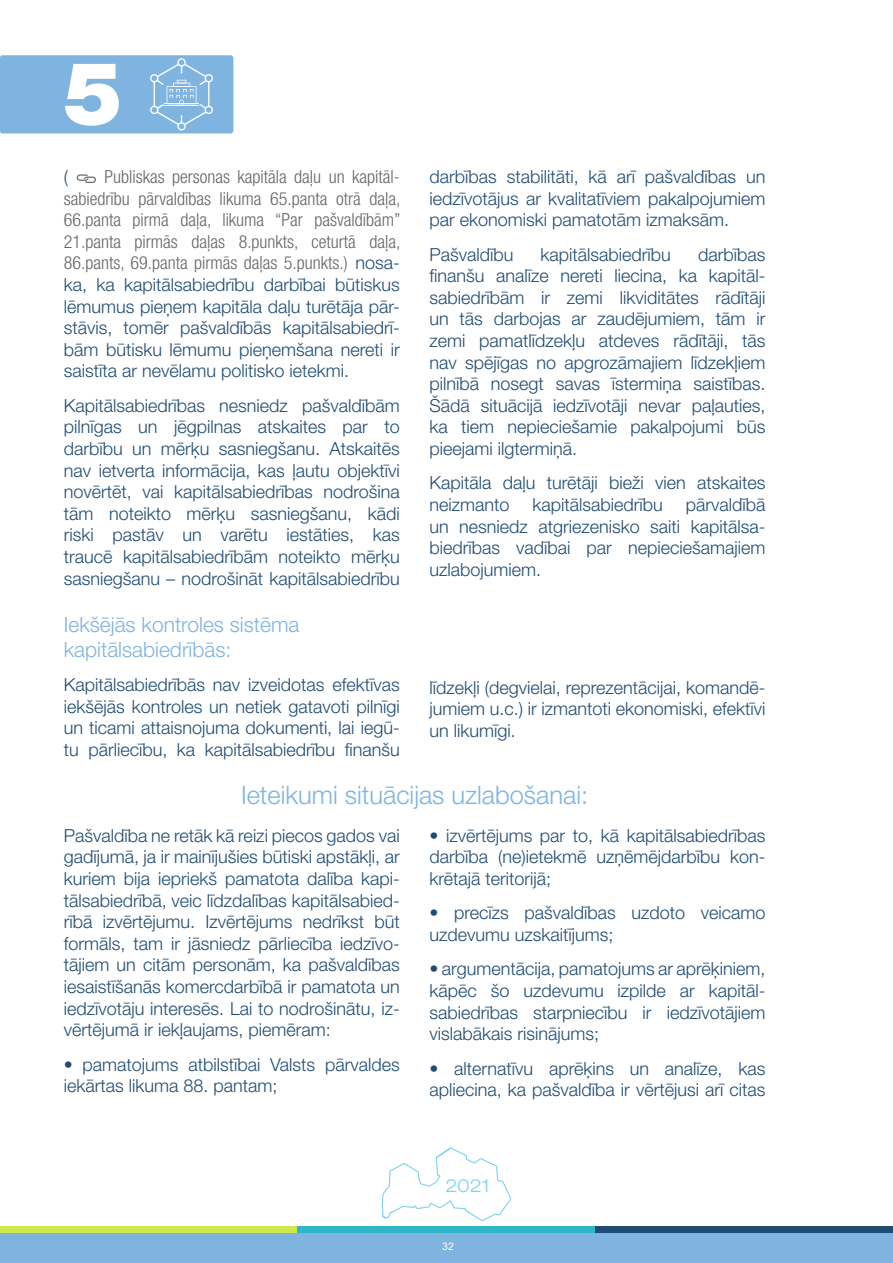
<style>
.page{position:relative;width:893px;height:1263px;background:#fff}
.page>*{position:absolute;margin:0;border:0;box-sizing:border-box;transform-origin:0 0}
.t1{font:900 87.9px "Helvetica Neue LT Pro";color:#fff}
.t2{font:300 25.5px "Helvetica Neue LT Pro";color:#7fb3e0}
.t3{font:300 21px/25.2px "Helvetica Neue LT Pro";color:#7fb3e0}
.t4{font:300 18px/21.6px "Helvetica Neue LT Pro";color:#204c72;text-align:justify}
.t5{font:300 condensed 18px/21.6px "Helvetica Neue LT Pro";color:#666;text-align:justify}
.t6{font:300 expanded 18px "Helvetica Neue LT Pro";color:#7fd2f1}
.t7{font:10.5px "Arial";color:#fff}
.s1{font-stretch:normal;color:#204c72}
.s2{font-weight:400}
</style>
<div class="page">
<div style="left:0;top:1226px;width:893px;height:37px;background:#7fb3e0"></div>
<svg style="left:381px;top:1147px;width:131px;height:75px"></svg>
<svg style="left:0;top:55px;width:233px;height:78px"></svg>
<svg style="left:77px;top:174px;width:19px;height:9px"></svg>
<div style="left:0;top:1226px;width:297px;height:6px;background:#d0e64b"></div>
<div style="left:297px;top:1226px;width:298px;height:6px;background:#2fb6c9"></div>
<div style="left:595px;top:1226px;width:298px;height:6px;background:#204c72"></div>
<h1 class="t1" style="left:64px;top:41px;width:60px">5</h1>
<p class="t4" style="left:64px;top:165px;width:6px">(</p>
<p class="t5" style="left:64px;top:166px;width:338px;text-indent:41px">Publiskas personas kapitāla daļu un kapitāl&shy;sabiedrību pārvaldības likuma 65.panta otrā daļa, 66.panta pirmā daļa, likuma “Par pašvaldībām” 21.panta pirmās daļas 8.punkts, ceturtā daļa, 86.pants, 69.panta pirmās daļas 5.punkts.) <span class="s1">nosa&shy;ka, ka kapitālsabiedrību darbībai būtiskus lēmumus pieņem kapitāla daļu turētāja pār&shy;stāvis, tomēr pašvaldībās kapitālsabiedrī&shy;bām būtisku lēmumu pieņemšana nereti ir saistīta ar nevēlamu politisko ietekmi.</span></p>
<p class="t4" style="left:64px;top:394px;width:337px">Kapitālsabiedrības nesniedz pašvaldībām pilnīgas un jēgpilnas atskaites par to darbību un mērķu sasniegšanu. Atskaitēs nav ietverta informācija, kas ļautu objektīvi novērtēt, vai kapitālsabiedrības nodrošina tām noteikto mērķu sasniegšanu, kādi riski pastāv un varētu iestāties, kas traucē kapitālsabiedrībām noteikto mērķu sasniegšanu – nodrošināt kapitālsabiedrību</p>
<p class="t4" style="left:429px;top:165px;width:337px">darbības stabilitāti, kā arī pašvaldības un iedzīvotājus ar kvalitatīviem pakalpojumiem par ekonomiski pamatotām izmaksām.</p>
<p class="t4" style="left:429px;top:243px;width:86px">Pašvaldību</p>
<p class="t4" style="left:541px;top:243px;width:132px">kapitālsabiedrību</p>
<p class="t4" style="left:429px;top:243px;width:337px;text-align:left;text-indent:269px">darbības finanšu analīze nereti liecina, ka kapitāl&shy;sabiedrībām ir zemi likviditātes rādītāji un tās darbojas ar zaudējumiem, tām ir zemi pamatlīdzekļu atdeves rādītāji, tās nav spējīgas no apgrozāmajiem līdzekļiem pilnībā nosegt savas īstermiņa saistības.<br>Šādā situācijā iedzīvotāji nevar paļauties, ka tiem nepieciešamie pakalpojumi būs pieejami ilgtermiņā.</p>
<p class="t4" style="left:429px;top:472px;width:337px">Kapitāla daļu turētāji bieži vien atskaites neizmanto</p>
<p class="t4" style="left:429px;top:493px;width:337px;text-indent:256px">pārvaldībā un nesniedz atgriezenisko saiti kapitālsa&shy;biedrības vadībai par nepieciešamajiem uzlabojumiem.</p>
<p class="t4" style="left:532px;top:493px;width:132px">kapitālsabiedrību</p>
<p class="t3" style="left:64px;top:611px;width:237px">Iekšējās kontroles sistēma kapitālsabiedrībās:</p>
<p class="t4" style="left:64px;top:674px;width:337px">Kapitālsabiedrībās nav izveidotas efektīvas iekšējās kontroles un netiek gatavoti pilnīgi un ticami attaisnojuma dokumenti, lai iegū&shy;tu pārliecību, ka kapitālsabiedrību finanšu</p>
<p class="t4" style="left:429px;top:676px;width:337px">līdzekļi (degvielai, reprezentācijai, komandē&shy;jumiem u.c.) ir izmantoti ekonomiski, efektīvi un likumīgi.</p>
<h2 class="t2" style="left:241px;top:779px;width:349px">Ieteikumi situācijas uzlabošanai:</h2>
<p class="t4" style="left:64px;top:824px;width:337px">Pašvaldība ne retāk kā reizi piecos gados vai gadījumā, ja ir mainījušies būtiski apstākļi, ar kuriem bija iepriekš pamatota dalība kapi&shy;tālsabiedrībā, veic līdzdalības kapitālsabied&shy;rībā izvērtējumu. Izvērtējums nedrīkst būt formāls, tam ir jāsniedz pārliecība iedzīvo&shy;tājiem un citām personām, ka pašvaldības iesaistīšanās komercdarbībā ir pamatota un iedzīvotāju interesēs. Lai to nodrošinātu, iz&shy;vērtējumā ir iekļaujams, piemēram:</p>
<p class="t4" style="left:64px;top:1053px;width:337px"><span class="s2">•</span> pamatojums atbilstībai Valsts pārvaldes iekārtas likuma 88. pantam;</p>
<p class="t4" style="left:429px;top:824px;width:337px"><span class="s2">•</span> izvērtējums par to, kā kapitālsabiedrības darbība (ne)ietekmē uzņēmējdarbību kon&shy;krētajā teritorijā;</p>
<p class="t4" style="left:429px;top:902px;width:337px"><span class="s2">•</span> precīzs pašvaldības uzdoto veicamo uzdevumu uzskaitījums;</p>
<p class="t4" style="left:429px;top:958px;width:337px"><span class="s2">•</span> argumentācija, pamatojums ar aprēķiniem, kāpēc šo uzdevumu izpilde ar kapitāl&shy;sabiedrības starpniecību ir iedzīvotājiem vislabākais risinājums;</p>
<p class="t4" style="left:429px;top:1057px;width:337px"><span class="s2">•</span> alternatīvu aprēķins un analīze, kas apliecina, ka pašvaldība ir vērtējusi arī citas</p>
<p class="t6" style="left:446px;top:1175px;width:46px">2021</p>
<p class="t7" style="left:442px;top:1239px;width:13px">32</p>
</div>
